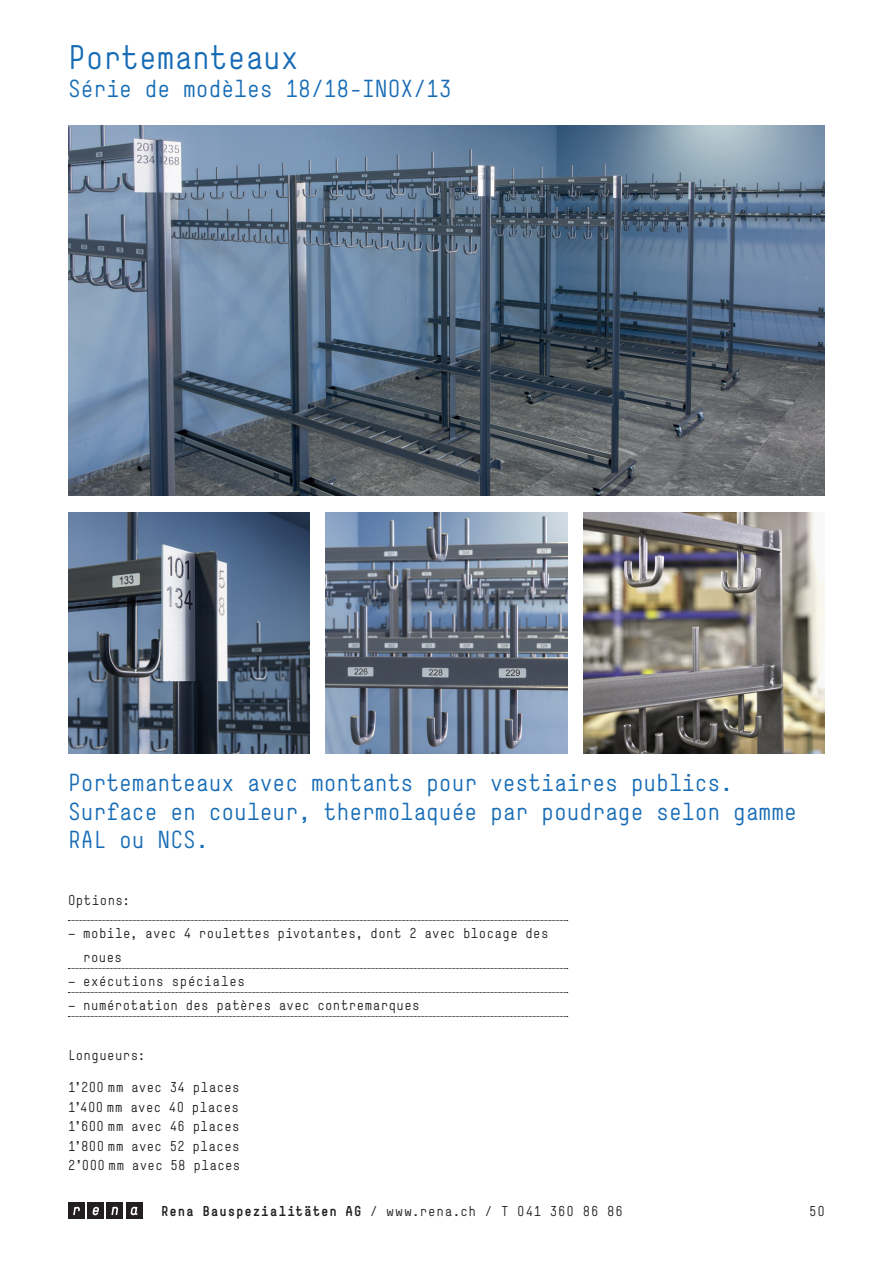
<style>
.page{position:relative;width:893px;height:1263px;background:#fff}
.page>*{position:absolute;margin:0;border:0;box-sizing:border-box;transform-origin:0 0}
.t1{font:32.25px "Simple rena";color:#176cb6}
.t2{font:23.25px/28.5px "Simple rena";color:#176cb6}
.t3{font:13.5px/19.5px "Simple rena";letter-spacing:.04em;color:#231f20}
.t4{font:13.5px "Simple rena";letter-spacing:.065em;color:#231f20}
.s1{font-family:"Simple Bold rena"}
</style>
<div class="page">
<div style="left:126px;top:1202px;width:17px;height:17px;background:#231f20"></div>
<svg style="left:131px;top:1207px;width:6px;height:8px"></svg>
<div style="left:87px;top:1202px;width:17px;height:17px;background:#231f20"></div>
<svg style="left:93px;top:1207px;width:6px;height:8px"></svg>
<div style="left:106px;top:1202px;width:17px;height:17px;background:#231f20"></div>
<svg style="left:111px;top:1207px;width:7px;height:8px"></svg>
<div style="left:68px;top:1202px;width:17px;height:17px;background:#231f20"></div>
<svg style="left:73px;top:1207px;width:7px;height:8px"></svg>
<img style="left:584px;top:512px;width:241px;height:241px">
<img style="left:326px;top:512px;width:241px;height:241px">
<img style="left:68px;top:512px;width:241px;height:241px">
<img style="left:68px;top:125px;width:757px;height:370px">
<svg style="left:68px;top:920px;width:500px;height:1px"></svg>
<svg style="left:68px;top:968px;width:500px;height:1px"></svg>
<svg style="left:68px;top:992px;width:500px;height:1px"></svg>
<svg style="left:68px;top:1016px;width:500px;height:1px"></svg>
<h1 class="t1" style="left:68px;top:38px;width:232px">Portemanteaux</h1>
<h2 class="t2" style="left:68px;top:74px;width:385px">Série de modèles 18/18-INOX/13</h2>
<h2 class="t2" style="left:68px;top:769px;width:730px">Portemanteaux avec montants pour vestiaires publics.<br>Surface en couleur, thermolaquée par poudrage selon gamme<br>RAL ou NCS.</h2>
<p class="t3" style="left:68px;top:890px;width:63px">Options:</p>
<p class="t3" style="left:83px;top:921px;width:467px;line-height:24px;text-indent:-15px">— mobile, avec 4 roulettes pivotantes, dont 2 avec blocage des roues</p>
<p class="t3" style="left:68px;top:971px;width:178px">— exécutions spéciales</p>
<p class="t3" style="left:68px;top:995px;width:353px">— numérotation des patères avec contremarques</p>
<p class="t3" style="left:68px;top:1045px;width:79px">Longueurs:</p>
<p class="t3" style="left:68px;top:1078px;width:174px;text-align:justify">1'200 mm avec 34 places 1'400 mm avec 40 places 1'600 mm avec 46 places 1'800 mm avec 52 places 2'000 mm avec 58 places</p>
<p class="t4" style="left:161px;top:1203px;width:463px"><span class="s1">Rena Bauspezialitäten AG</span> / www.rena.ch / T 041 360 86 86</p>
<p class="t3" style="left:809px;top:1201px;width:17px">50</p>
</div>
